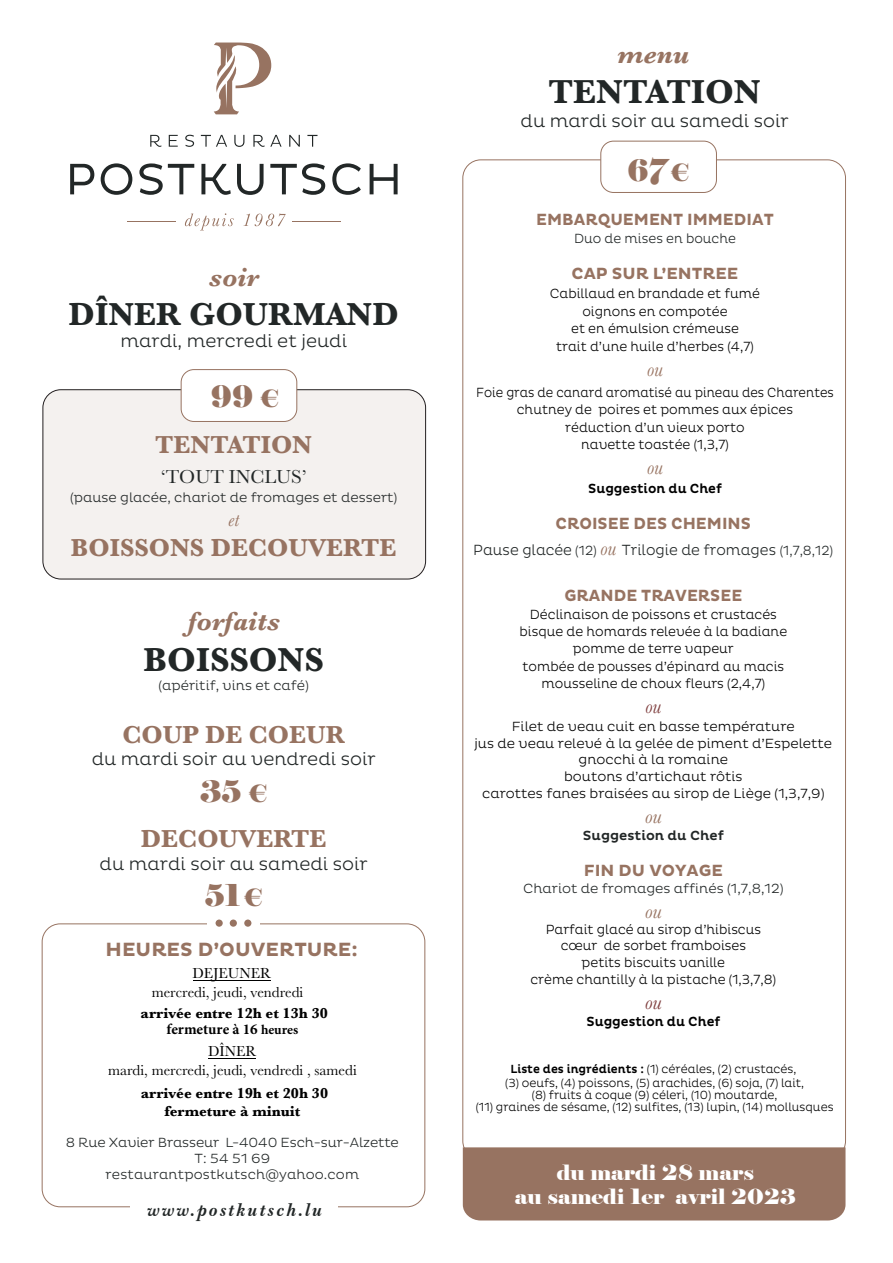
<style>
.page{position:relative;width:893px;height:1263px;background:#fff}
.page>*{position:absolute;margin:0;border:0;box-sizing:border-box;transform-origin:0 0}
.t1{font:700 34.5px "Baskerville";color:#222727}
.t2{font:700 33px "Baskerville";color:#222727}
.t3{font:30px "Elephant";color:#977361}
.t4{font:italic 700 27px "Baskerville";color:#977361}
.t5{font:700 25.5px "Baskerville";color:#977361}
.t6{font:21px/23.5px "Elephant";color:#fff;text-align:center;scale:1.05 1}
.t7{font:italic 21px "Baskerville";color:#977361}
.t8{font:italic 21px "Baskerville";color:#997462;scale:.95 1}
.t9{font:italic 21px "Baskerville";color:#977361;scale:.95 1}
.t10{font:italic 21px "Baskerville";color:#804040;scale:.95 1}
.t11{font:italic 21px "Baskerville";color:#804040}
.t12{font:700 19.5px "Pluto";color:#977361}
.t13{font:19.5px "Baskerville";color:#222727}
.t14{font:italic 19.5px "Baskerville";color:#977361}
.t15{font:300 18px "Pluto";color:#222727}
.t16{font:italic 700 18px "Baskerville BT";letter-spacing:.11em;color:#222727}
.t17{font:700 16.5px "Pluto";color:#977361;scale:.95 1}
.t18{font:700 16.5px "Pluto";color:#977361}
.t19{font:15px/18.6px "Baskerville";color:#000;text-align:center}
.t20{font:700 15px/18px "Baskerville";color:#000;text-align:center}
.t21{font:300 15px "Pluto";color:#222727;scale:.95 1}
.t22{font:700 15px "Minion Pro";color:#000}
.t23{font:300 13.5px/17.2px "Pluto";color:#000;text-align:center;scale:.95 1}
.t24{font:300 13.5px/15.8px "Pluto";color:#222727;text-align:center}
.t25{font:300 13.5px/16.8px "Pluto";color:#000;text-align:center}
.t26{font:300 13.5px/17.4px "Pluto";color:#000;text-align:center;scale:.9 1}
.t27{font:500 13.5px "Pluto";color:#000;scale:.95 1}
.t28{font:300 13.5px "Pluto";color:#222727;scale:.95 1}
.t29{font:500 13.5px "Pluto";color:#222727}
.t30{font:300 12px/13.4px "Pluto";color:#000;text-align:center;scale:.95 1}
.s1{font-size:24px}
.s2{font-size:13.5px}
.s3{font-style:inherit}
.s4{font-family:"Baskerville";font-weight:400;font-style:italic;font-size:21px;color:#977361}
.s5{font-weight:500}
</style>
<div class="page">
<div style="left:43px;top:389px;width:383px;height:190px;background:#f4f1ef;border-radius:18px"></div>
<div style="left:43px;top:389px;width:383px;height:190px;border:1px solid #231f20;border-radius:18px"></div>
<div style="left:463px;top:1147px;width:382px;height:73px;background:#977361"></div>
<div style="left:216px;top:919px;width:7px;height:8px;background:#977361;border-radius:50%"></div>
<div style="left:230px;top:919px;width:7px;height:8px;background:#977361;border-radius:50%"></div>
<div style="left:244px;top:919px;width:7px;height:8px;background:#977361;border-radius:50%"></div>
<div style="left:600px;top:141px;width:117px;height:52px;border:1px solid #977361;border-radius:13px"></div>
<div style="left:181px;top:370px;width:116px;height:51px;background:#fff;border-radius:13px"></div>
<div style="left:181px;top:369px;width:116px;height:53px;border:1px solid #977361;border-radius:13px"></div>
<svg style="left:150px;top:135px;width:11px;height:12px"></svg>
<svg style="left:169px;top:135px;width:9px;height:12px"></svg>
<svg style="left:185px;top:135px;width:9px;height:12px"></svg>
<svg style="left:201px;top:135px;width:26px;height:12px"></svg>
<svg style="left:234px;top:135px;width:10px;height:12px"></svg>
<svg style="left:253px;top:135px;width:29px;height:12px"></svg>
<svg style="left:289px;top:135px;width:11px;height:12px"></svg>
<svg style="left:307px;top:135px;width:10px;height:12px"></svg>
<svg style="left:70px;top:164px;width:24px;height:30px"></svg>
<svg style="left:101px;top:163px;width:31px;height:32px"></svg>
<svg style="left:139px;top:163px;width:55px;height:32px"></svg>
<svg style="left:201px;top:164px;width:30px;height:31px"></svg>
<svg style="left:237px;top:164px;width:27px;height:31px"></svg>
<svg style="left:270px;top:163px;width:55px;height:32px"></svg>
<svg style="left:370px;top:164px;width:28px;height:30px"></svg>
<svg style="left:332px;top:163px;width:29px;height:32px"></svg>
<svg style="left:214px;top:43px;width:57px;height:71px"></svg>
<hr style="left:127px;top:222px;width:49px;height:1px;background:#977361">
<hr style="left:292px;top:222px;width:49px;height:1px;background:#977361">
<svg style="left:185px;top:213px;width:49px;height:17px"></svg>
<svg style="left:244px;top:213px;width:42px;height:13px"></svg>
<hr style="left:193px;top:980px;width:78px;height:1px;background:#000">
<hr style="left:209px;top:1058px;width:47px;height:1px;background:#000">
<p class="t4" style="left:209px;top:258px;width:51px">soir</p>
<p class="t2" style="left:69px;top:291px;width:332px">DÎNER GOURMAND</p>
<p class="t15" style="left:120px;top:331px;width:228px">mardi, mercredi et jeudi</p>
<p class="t3" style="left:211px;top:377px;width:70px">99 <span class="s1">€</span></p>
<p class="t5" style="left:155px;top:427px;width:159px">TENTATION</p>
<p class="t13" style="left:161px;top:464px;width:147px">‘TOUT INCLUS’</p>
<p class="t24" style="left:70px;top:490px;width:329px">(pause glacée, chariot de fromages et dessert)</p>
<p class="t14" style="left:228px;top:506px;width:12px">et</p>
<p class="t5" style="left:71px;top:529px;width:327px">BOISSONS DECOUVERTE</p>
<p class="t4" style="left:187px;top:602px;width:94px">forfaits</p>
<p class="t1" style="left:144px;top:636px;width:182px">BOISSONS</p>
<p class="t24" style="left:158px;top:678px;width:152px">(apéritif, vins et café)</p>
<p class="t5" style="left:122px;top:717px;width:224px">COUP DE COEUR</p>
<p class="t15" style="left:92px;top:749px;width:285px">du mardi soir au vendredi soir</p>
<p class="t3" style="left:200px;top:772px;width:69px">35 <span class="s1">€</span></p>
<p class="t5" style="left:141px;top:821px;width:187px">DECOUVERTE</p>
<p class="t15" style="left:100px;top:853px;width:270px">du mardi soir au samedi soir</p>
<p class="t3" style="left:205px;top:877px;width:59px">51<span class="s1">€</span></p>
<h3 class="t12" style="left:106px;top:938px;width:254px">HEURES D’OUVERTURE:</h3>
<p class="t19" style="left:152px;top:964px;width:153px">DEJEUNER<br>mercredi, jeudi, vendredi</p>
<p class="t20" style="left:141px;top:1004px;width:189px">arrivée entre 12h et 13h 30</p>
<p class="t22" style="left:166px;top:1019px;width:133px">fermeture à 16 <span class="s2">heures</span></p>
<p class="t19" style="left:108px;top:1041px;width:250px;line-height:19.4px">DÎNER<br>mardi, mercredi, jeudi, vendredi , samedi</p>
<p class="t20" style="left:141px;top:1084px;width:189px">arrivée entre 19h et 20h 30 fermeture à minuit</p>
<p class="t24" style="left:66px;top:1135px;width:335px">8 Rue Xavier Brasseur L-4040 Esch-sur-Alzette<br>T: 54 51 69<br>restaurantpostkutsch@yahoo.com</p>
<p class="t16" style="left:147px;top:1198px;width:177px">www.postkutsch.<span class="s3">lu</span></p>
<p class="t4" style="left:617px;top:36px;width:74px">menu</p>
<p class="t1" style="left:548px;top:68px;width:214px">TENTATION</p>
<p class="t15" style="left:521px;top:111px;width:270px">du mardi soir au samedi soir</p>
<p class="t3" style="left:627px;top:151px;width:63px">67<span class="s1">€</span></p>
<p class="t17" style="left:536px;top:210px;width:252px">EMBARQUEMENT IMMEDIAT</p>
<p class="t28" style="left:574px;top:230px;width:172px">Duo de mises en bouche</p>
<p class="t18" style="left:571px;top:264px;width:168px">CAP SUR L’ENTREE</p>
<p class="t23" style="left:550px;top:285px;width:223px">Cabillaud en brandade et fumé oignons en compotée<br>et en émulsion crémeuse<br>trait d’une huile d’herbes (4,7)</p>
<p class="t8" style="left:647px;top:355px;width:18px">ou</p>
<p class="t26" style="left:476px;top:384px;width:399px">Foie gras de canard aromatisé au pineau des Charentes chutney de poires et pommes aux épices<br>réduction d’un vieux porto<br>navette toastée (1,3,7)</p>
<p class="t9" style="left:647px;top:453px;width:18px">ou</p>
<p class="t27" style="left:588px;top:481px;width:142px">Suggestion du Chef</p>
<p class="t17" style="left:556px;top:514px;width:207px">CROISEE DES CHEMINS</p>
<p class="t21" style="left:473px;top:541px;width:380px">Pause glacée <span class="s2">(12)</span> <span class="s4">ou</span> Trilogie de fromages <span class="s2">(1,7,8,12)</span></p>
<p class="t17" style="left:564px;top:585px;width:189px">GRANDE TRAVERSEE</p>
<p class="t23" style="left:519px;top:606px;width:283px">Déclinaison de poissons et crustacés bisque de homards relevée à la badiane pomme de terre vapeur<br>tombée de pousses d’épinard au macis mousseline de choux fleurs (2,4,7)</p>
<p class="t10" style="left:645px;top:692px;width:18px">ou</p>
<p class="t25" style="left:474px;top:718px;width:359px">Filet de veau cuit en basse température<br>jus de veau relevé à la gelée de piment d’Espelette gnocchi à la romaine<br>boutons d’artichaut rôtis<br>carottes fanes braisées au sirop de Liège (1,3,7,9)</p>
<p class="t7" style="left:645px;top:802px;width:18px">ou</p>
<p class="t29" style="left:583px;top:828px;width:142px">Suggestion du Chef</p>
<p class="t18" style="left:584px;top:861px;width:141px">FIN DU VOYAGE</p>
<p class="t24" style="left:523px;top:881px;width:262px">Chariot de fromages affinés (1,7,8,12)</p>
<p class="t7" style="left:645px;top:897px;width:18px">ou</p>
<p class="t23" style="left:530px;top:921px;width:260px;line-height:16.8px">Parfait glacé au sirop d’hibiscus cœur de sorbet framboises<br>petits biscuits vanille<br>crème chantilly à la pistache (1,3,7,8)</p>
<p class="t11" style="left:645px;top:988px;width:18px">ou</p>
<p class="t27" style="left:586px;top:1013px;width:142px">Suggestion du Chef</p>
<p class="t30" style="left:505px;top:1063px;width:316px"><span class="s5">Liste des ingrédients :</span> (1) céréales, (2) crustacés, (3) oeufs, (4) poissons, (5) arachides, (6) soja, (7) lait,</p>
<p class="t30" style="left:476px;top:1089px;width:378px;line-height:12px">(8) fruits à coque (9) céleri, (10) moutarde,<br>(11) graines de sésame, (12) sulfites, (13) lupin, (14) mollusques</p>
<p class="t6" style="left:515px;top:1161px;width:269px">du mardi 28 mars<br>au samedi 1er avril 2023</p>
</div>
